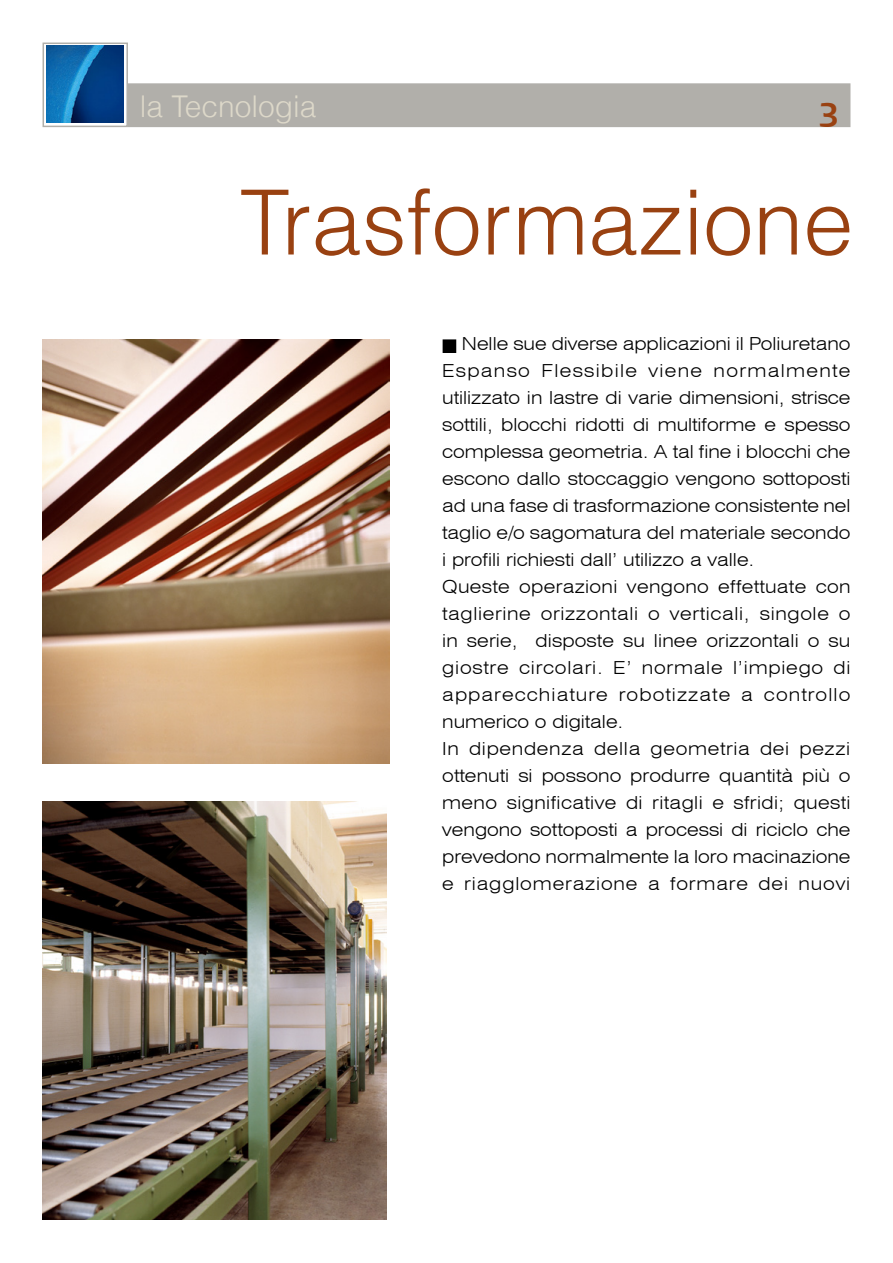
<style>
.page{position:relative;width:893px;height:1263px;background:#fff}
.page>*{position:absolute;margin:0;border:0;box-sizing:border-box;transform-origin:0 0}
.t1{font:300 90px "Helvetica LT";color:#994111}
.t2{font:36px "Aquiline Book Bold SWFTE";color:#994111}
.t3{font:300 30px "Helvetica LT";color:#ddd8c9}
.t4{font:300 expanded 18px/27px "Swiss 721 BT";color:#000}
</style>
<div class="page">
<div style="left:443px;top:340px;width:12px;height:12px;background:#000"></div>
<div style="left:443px;top:339px;width:13px;height:14px;border:2px solid #000"></div>
<div style="left:128px;top:83px;width:722px;height:44px;background:#b1afaa;border:2px solid #b1afaa"></div>
<svg style="left:43px;top:43px;width:85px;height:84px"></svg>
<img style="left:47px;top:46px;width:76px;height:76px">
<img style="left:43px;top:339px;width:346px;height:424px">
<img style="left:42px;top:802px;width:345px;height:417px">
<h3 class="t3" style="left:140px;top:88px;width:178px">la Tecnologia</h3>
<h2 class="t2" style="left:818px;top:94px;width:23px">3</h2>
<h1 class="t1" style="left:240px;top:166px;width:615px">Trasformazione</h1>
<p class="t4" style="left:442px;top:330px;width:410px;text-indent:20px">Nelle sue diverse applicazioni il Poliuretano Espanso Flessibile viene normalmente utilizzato in lastre di varie dimensioni, strisce sottili, blocchi ridotti di multiforme e spesso complessa geometria. A tal fine i blocchi che escono dallo stoccaggio vengono sottoposti ad una fase di trasformazione consistente nel taglio e/o sagomatura del materiale secondo i profili richiesti dall’ utilizzo a valle.<br>Queste operazioni vengono effettuate con taglierine orizzontali o verticali, singole o in serie, disposte su linee orizzontali o su giostre circolari. E’ normale l’impiego di apparecchiature robotizzate a controllo numerico o digitale.<br>In dipendenza della geometria dei pezzi ottenuti si possono produrre quantità più o meno significative di ritagli e sfridi; questi vengono sottoposti a processi di riciclo che prevedono normalmente la loro macinazione e riagglomerazione a formare dei nuovi</p>
</div>
